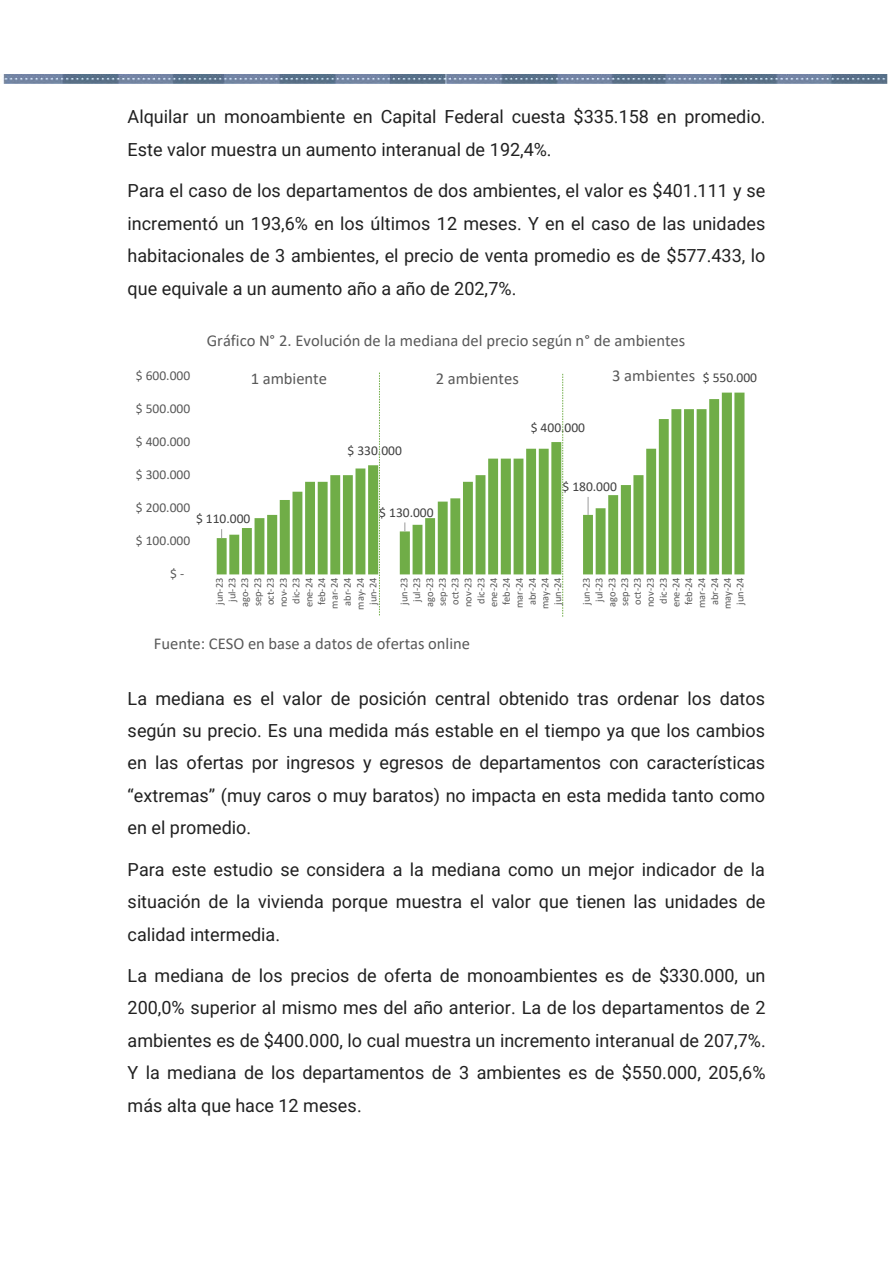
<style>
.page{position:relative;width:893px;height:1263px;background:#fff}
.page>*{position:absolute;margin:0;border:0;box-sizing:border-box;transform-origin:0 0}
.t1{font:18px/32.4px "Roboto";color:#212121;text-align:justify}
.t2{font:16.65px "Calibri";color:#595959}
.t3{font:16.5px "Calibri";color:#595959}
.t4{font:13.5px "Calibri";color:#595959}
.t5{font:13.5px "Calibri";color:#404040}
.t6{font:10.5px/12.8px "Calibri";letter-spacing:-.005em;color:#595959;text-align:right}
</style>
<div class="page">
<img style="left:3px;top:74px;width:885px;height:9px">
<svg style="left:646px;top:393px;width:99px;height:181px;fill:#70ad47"></svg>
<svg style="left:217px;top:372px;width:427px;height:245px"></svg>
<p class="t1" style="left:128px;top:101px;width:640px">Alquilar un monoambiente en Capital Federal cuesta $335.158 en promedio.<br>Este valor muestra un aumento interanual de 192,4%.</p>
<p class="t1" style="left:128px;top:175px;width:639px">Para el caso de los departamentos de dos ambientes, el valor es $401.111 y se incrementó un 193,6% en los últimos 12 meses. Y en el caso de las unidades habitacionales de 3 ambientes, el precio de venta promedio es de $577.433, lo que equivale a un aumento año a año de 202,7%.</p>
<p class="t4" style="left:136px;top:370px;width:56px">$ 600.000</p>
<p class="t4" style="left:136px;top:403px;width:56px">$ 500.000</p>
<p class="t4" style="left:136px;top:436px;width:56px">$ 400.000</p>
<p class="t4" style="left:136px;top:469px;width:56px">$ 300.000</p>
<p class="t2" style="left:207px;top:333px;width:480px">Gráfico N° 2. Evolución de la mediana del precio según n° de ambientes</p>
<p class="t2" style="left:251px;top:371px;width:78px">1 ambiente</p>
<p class="t2" style="left:436px;top:371px;width:84px">2 ambientes</p>
<p class="t3" style="left:612px;top:369px;width:84px">3 ambientes</p>
<p class="t5" style="left:348px;top:445px;width:56px">$ 330.000</p>
<p class="t5" style="left:531px;top:422px;width:56px">$ 400.000</p>
<p class="t5" style="left:562px;top:481px;width:56px">$ 180.000</p>
<p class="t4" style="left:136px;top:502px;width:56px">$ 200.000</p>
<p class="t5" style="left:196px;top:513px;width:56px">$ 110.000</p>
<p class="t4" style="left:136px;top:535px;width:56px">$ 100.000</p>
<p class="t5" style="left:379px;top:506px;width:56px">$ 130.000</p>
<p class="t5" style="left:703px;top:372px;width:56px">$ 550.000</p>
<p class="t4" style="left:170px;top:568px;width:16px">$ -</p>
<p class="t6" style="left:214px;top:610px;width:33px;rotate:-90deg">jun-23 jul-23 ago-23 sep-23 oct-23 nov-23 dic-23 ene-24 feb-24 mar-24 abr-24 may-24 jun-24</p>
<p class="t6" style="left:399px;top:609px;width:33px;rotate:-90deg">jun-23 jul-23 ago-23 sep-23 oct-23 nov-23 dic-23 ene-24 feb-24 mar-24 abr-24 may-24 jun-24</p>
<p class="t6" style="left:581px;top:609px;width:33px;rotate:-90deg">jun-23 jul-23 ago-23 sep-23 oct-23 nov-23 dic-23 ene-24 feb-24 mar-24 abr-24 may-24 jun-24</p>
<p class="t3" style="left:154px;top:637px;width:318px">Fuente: CESO en base a datos de ofertas online</p>
<p class="t1" style="left:128px;top:682px;width:639px">La mediana es el valor de posición central obtenido tras ordenar los datos según su precio. Es una medida más estable en el tiempo ya que los cambios en las ofertas por ingresos y egresos de departamentos con características “extremas” (muy caros o muy baratos) no impacta en esta medida tanto como en el promedio.</p>
<p class="t1" style="left:128px;top:853px;width:639px">Para este estudio se considera a la mediana como un mejor indicador de la situación de la vivienda porque muestra el valor que tienen las unidades de calidad intermedia.</p>
<p class="t1" style="left:128px;top:960px;width:640px">La mediana de los precios de oferta de monoambientes es de $330.000, un 200,0% superior al mismo mes del año anterior. La de los departamentos de 2 ambientes es de $400.000, lo cual muestra un incremento interanual de 207,7%.<br>Y la mediana de los departamentos de 3 ambientes es de $550.000, 205,6% más alta que hace 12 meses.</p>
</div>
